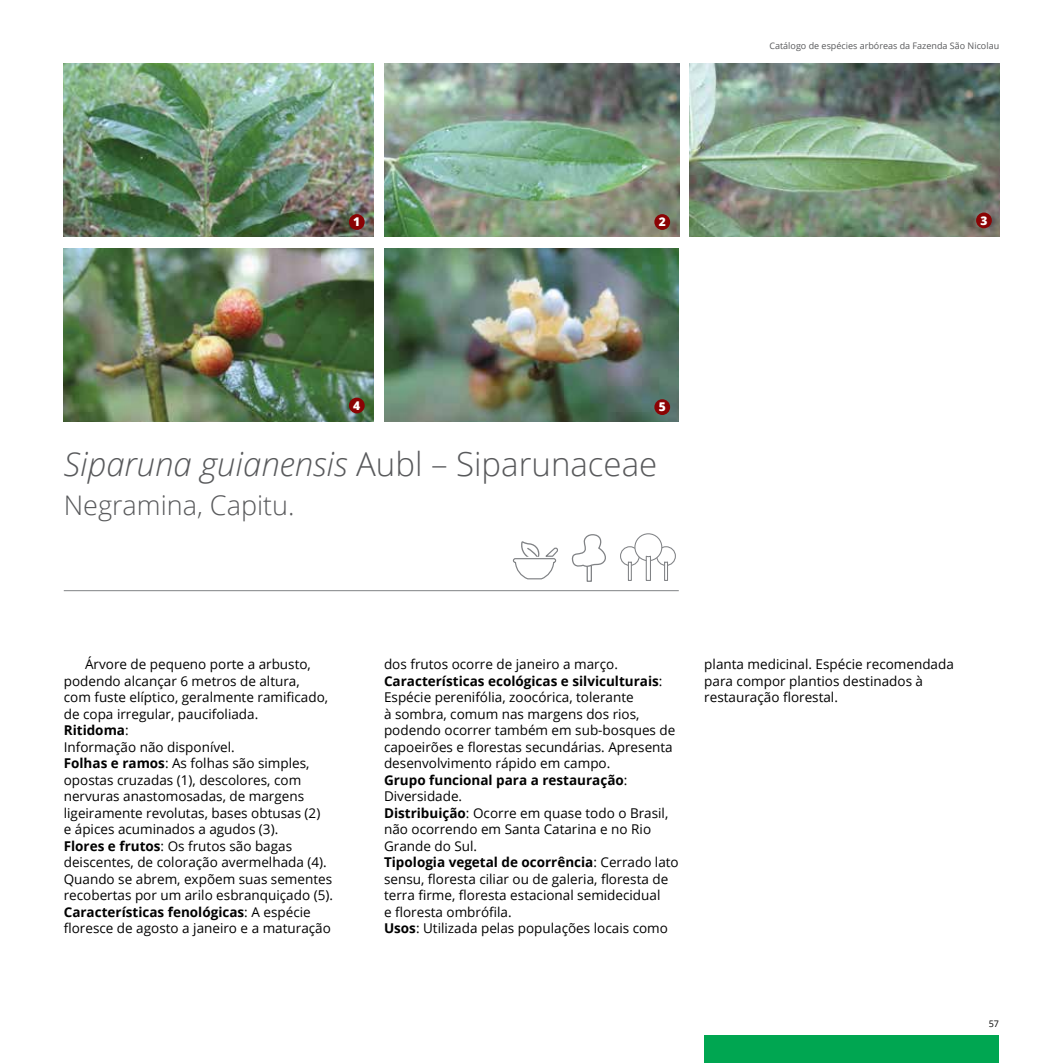
<style>
.page{position:relative;width:1063px;height:1063px;background:#fff}
.page>*{position:absolute;margin:0;border:0;box-sizing:border-box;transform-origin:0 0}
.t1{font:italic 300 33px "Open Sans";color:#58595b}
.t2{font:300 27px "Open Sans";color:#58595b}
.t3{font:13.5px/16.5px "Open Sans";color:#000}
.t4{font:800 12px "Open Sans";color:#fff}
.t5{font:9px "Open Sans";color:#58595b}
.t6{font:9px "Open Sans";color:#000}
.s1{font-style:normal}
.s2{font-weight:700}
</style>
<div class="page">
<div style="left:704px;top:1035px;width:295px;height:28px;background:#00a651"></div>
<div style="left:620px;top:546px;width:20px;height:20px;border:1px solid #808285;border-radius:50%"></div>
<svg style="left:627px;top:561px;width:5px;height:20px"></svg>
<div style="left:656px;top:546px;width:20px;height:20px;border:1px solid #808285;border-radius:50%"></div>
<svg style="left:664px;top:561px;width:5px;height:20px"></svg>
<div style="left:635px;top:534px;width:27px;height:27px;background:#fff;border-radius:50%"></div>
<div style="left:634px;top:533px;width:28px;height:28px;border:1px solid #808285;border-radius:50%"></div>
<svg style="left:645px;top:555px;width:7px;height:26px"></svg>
<hr style="left:64px;top:590px;width:615px;height:1px;background:#808285">
<img style="left:384px;top:64px;width:296px;height:173px">
<img style="left:690px;top:64px;width:309px;height:173px">
<img style="left:64px;top:64px;width:309px;height:173px">
<img style="left:384px;top:249px;width:295px;height:173px">
<img style="left:64px;top:249px;width:309px;height:173px">
<div style="left:349px;top:398px;width:16px;height:15px;background:#8b0304;border-radius:50%"></div>
<div style="left:976px;top:213px;width:16px;height:15px;background:#8b0304;border-radius:50%"></div>
<div style="left:349px;top:214px;width:16px;height:16px;background:#8b0304;border-radius:50%"></div>
<div style="left:654px;top:214px;width:16px;height:16px;background:#8b0304;border-radius:50%"></div>
<div style="left:654px;top:399px;width:16px;height:16px;background:#8b0304;border-radius:50%"></div>
<div style="left:587px;top:565px;width:5px;height:17px;border:1px solid #808285"></div>
<svg style="left:571px;top:534px;width:35px;height:34px"></svg>
<svg style="left:512px;top:541px;width:46px;height:39px"></svg>
<p class="t5" style="left:769px;top:40px;width:231px">Catálogo de espécies arbóreas da Fazenda São Nicolau</p>
<p class="t4" style="left:353px;top:213px;width:9px">1</p>
<p class="t4" style="left:659px;top:213px;width:9px">2</p>
<p class="t4" style="left:980px;top:211px;width:9px">3</p>
<p class="t4" style="left:353px;top:396px;width:9px">4</p>
<p class="t4" style="left:659px;top:398px;width:9px">5</p>
<h1 class="t1" style="left:64px;top:442px;width:595px">Siparuna guianensis <span class="s1">Aubl – Siparunaceae</span></h1>
<h2 class="t2" style="left:64px;top:487px;width:232px">Negramina, Capitu.</h2>
<p class="t3" style="left:64px;top:656px;width:271px;text-indent:21px">Árvore de pequeno porte a arbusto, podendo alcançar 6 metros de altura,<br>com fuste elíptico, geralmente ramificado, de copa irregular, paucifoliada.<br><span class="s2">Ritidoma</span>:<br>Informação não disponível.<br><span class="s2">Folhas e ramos</span>: As folhas são simples, opostas cruzadas (1), descolores, com nervuras anastomosadas, de margens ligeiramente revolutas, bases obtusas (2)<br>e ápices acuminados a agudos (3).<br><span class="s2">Flores e frutos</span>: Os frutos são bagas deiscentes, de coloração avermelhada (4).<br>Quando se abrem, expõem suas sementes recobertas por um arilo esbranquiçado (5).<br><span class="s2">Características fenológicas</span>: A espécie floresce de agosto a janeiro e a maturação</p>
<p class="t3" style="left:384px;top:656px;width:296px">dos frutos ocorre de janeiro a março.<br><span class="s2">Características ecológicas e silviculturais</span>:<br>Espécie perenifólia, zoocórica, tolerante<br>à sombra, comum nas margens dos rios, podendo ocorrer também em sub-bosques de capoeirões e florestas secundárias. Apresenta desenvolvimento rápido em campo.<br><span class="s2">Grupo funcional para a restauração</span>:<br>Diversidade.<br><span class="s2">Distribuição</span>: Ocorre em quase todo o Brasil, não ocorrendo em Santa Catarina e no Rio Grande do Sul.<br><span class="s2">Tipologia vegetal de ocorrência</span>: Cerrado lato sensu, floresta ciliar ou de galeria, floresta de terra firme, floresta estacional semidecidual<br>e floresta ombrófila.<br><span class="s2">Usos</span>: Utilizada pelas populações locais como</p>
<p class="t3" style="left:704px;top:656px;width:251px">planta medicinal. Espécie recomendada para compor plantios destinados à restauração florestal.</p>
<p class="t6" style="left:989px;top:1017px;width:12px">57</p>
</div>
